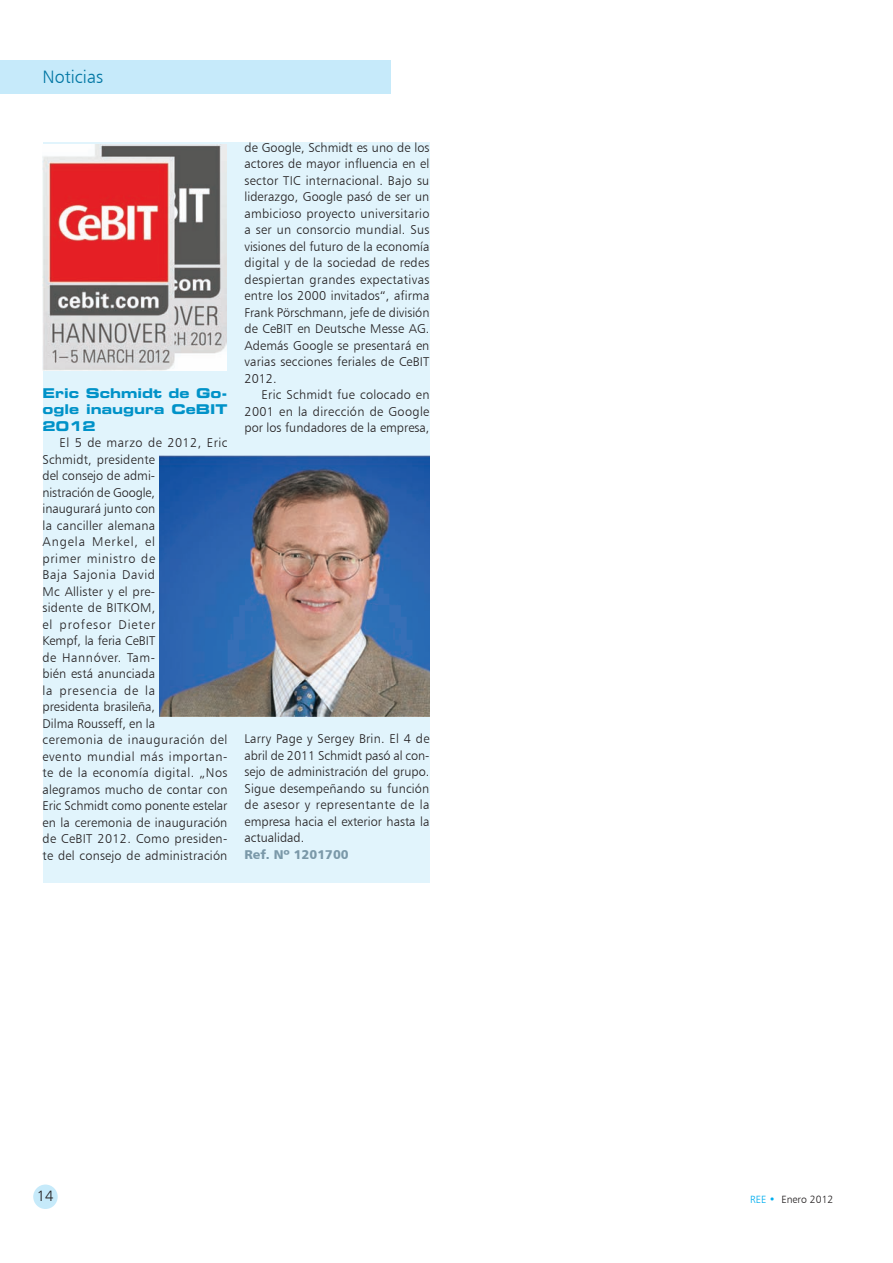
<style>
.page{position:relative;width:893px;height:1263px;background:#fff}
.page>*{position:absolute;margin:0;border:0;box-sizing:border-box;transform-origin:0 0}
.t1{font:18px "Humanist 777 BT Light B";color:#0076a3}
.t2{font:15px "Humanist 777 BT Light B";color:#231f20}
.t3{font:13.5px/16.5px "Eurostile Bold Extended Two";color:#0092c8;text-align:justify}
.t4{font:12.75px/16.5px "Humanist 777 BT Light B";letter-spacing:.015em;color:#231f20;text-align:justify}
.t5{font:12.75px "Humanist 777 BT Black B";color:#7b99a9}
.t6{font:10.5px "Humanist 777 BT Light B";color:#231f20}
.s1{color:#00aeef}
</style>
<div class="page">
<div style="left:33px;top:1184px;width:25px;height:25px;background:#c6eafa;border-radius:50%"></div>
<div style="left:0;top:61px;width:391px;height:33px;background:#c6eafa"></div>
<div style="left:43px;top:142px;width:386px;height:740px;background:#e1f4fc"></div>
<img style="left:43px;top:144px;width:183px;height:227px">
<img style="left:159px;top:456px;width:270px;height:261px">
<h1 class="t1" style="left:43px;top:65px;width:62px">Noticias</h1>
<p class="t3" style="left:43px;top:384px;width:186px">Eric Schmidt de Go&shy;ogle inaugura CeBIT 2012</p>
<p class="t4" style="left:43px;top:434px;width:186px;text-align:left;text-indent:17px">El 5 de marzo de 2012, Eric<br>Schmidt, presidente<br>del consejo de admi-<br>nistración de Google,<br>inaugurará junto con<br>la canciller alemana<br>Angela Merkel, el<br>primer ministro de<br>Baja Sajonia David<br>Mc Allister y el pre-<br>sidente de BITKOM,<br>el profesor Dieter<br>Kempf, la feria CeBIT<br>de Hannóver. Tam-<br>bién está anunciada<br>la presencia de la<br>presidenta brasileña,<br>Dilma Rousseff, en la<br>ceremonia de inauguración del evento mundial más importan&shy;te de la economía digital. „Nos alegramos mucho de contar con<br>Eric Schmidt como ponente estelar en la ceremonia de inauguración de CeBIT 2012. Como presiden&shy;te del consejo de administración</p>
<p class="t4" style="left:245px;top:139px;width:186px">de Google, Schmidt es uno de los actores de mayor influencia en el sector TIC inter nacional. Bajo su liderazgo, Google pasó de ser un ambicioso proyecto universitario a ser un consorcio mundial. Sus visiones del futuro de la economía digital y de la sociedad de redes despiertan grandes expecta tivas entre los 2000 invitados“, afirma Frank Pörschmann, jefe de división de CeBIT en Deutsche Messe AG.<br>Además Google se presentará en varias secciones feriales de CeBIT 2012.</p>
<p class="t4" style="left:245px;top:387px;width:186px;text-indent:17px">Eric Schmidt fue colocado en 2001 en la dirección de Google por los fundadores de la empresa,</p>
<p class="t4" style="left:245px;top:730px;width:186px">Larry Page y Sergey Brin. El 4 de abril de 2011 Schmidt pasó al con&shy;sejo de administración del grupo.<br>Sigue desempeñando su función de asesor y representante de la empresa hacia el exterior hasta la actualidad.</p>
<p class="t5" style="left:245px;top:846px;width:106px">Ref. Nº 1201700</p>
<p class="t2" style="left:37px;top:1186px;width:18px">14</p>
<p class="t6" style="left:750px;top:1193px;width:85px"><span class="s1">REE •</span> Enero 2012</p>
</div>
